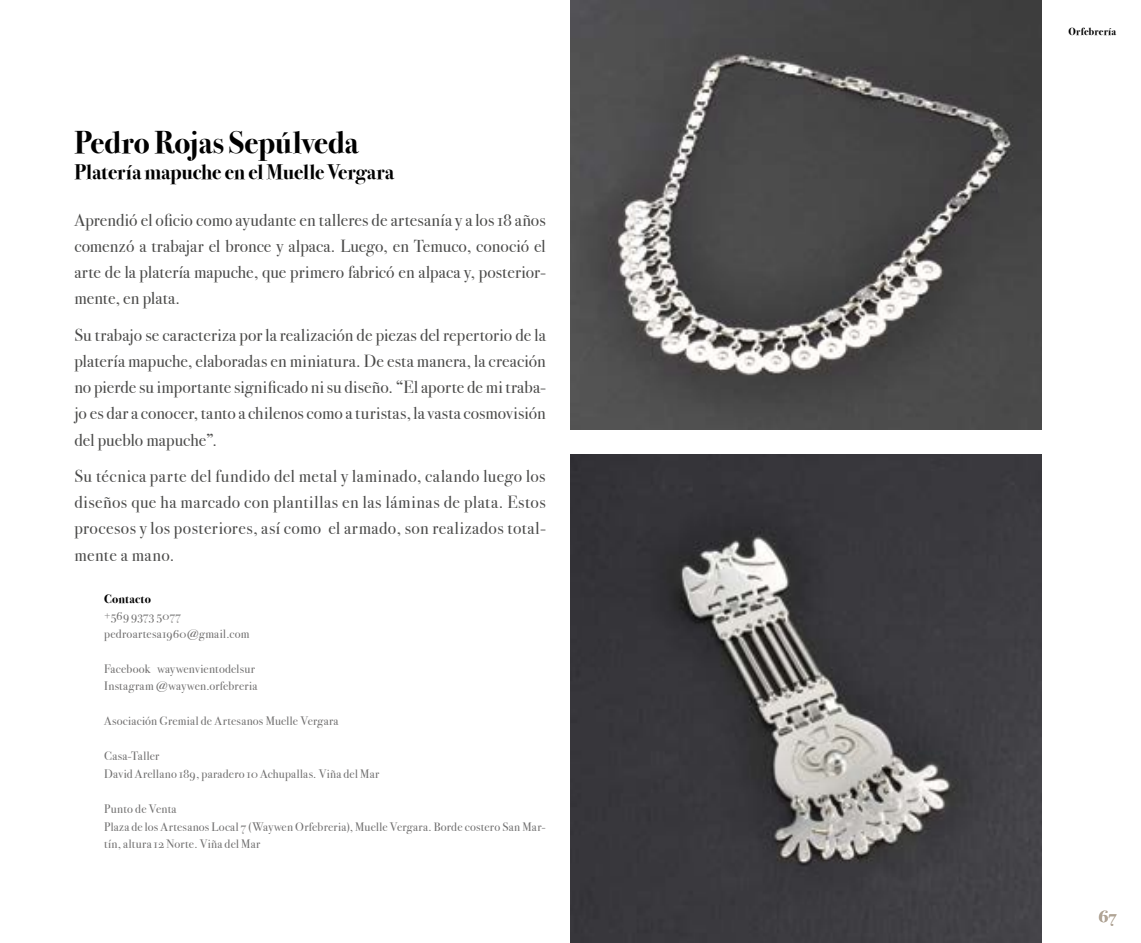
<style>
.page{position:relative;width:1141px;height:943px;background:#fff}
.page>*{position:absolute;margin:0;border:0;box-sizing:border-box;transform-origin:0 0}
.t1{font:700 31.5px "Bodoni Svty Two OSITCTT";color:#000}
.t2{font:700 21px "Bodoni Svty Two OSITCTT";letter-spacing:-.005em;color:#000}
.t3{font:17.5px/26.2px "Bodoni Svty Two OSITCTT";letter-spacing:.015em;color:#4a4a49;text-align:justify}
.t4{font:700 17.5px "Bodoni Svty Two OSITCTT";color:#b0a495}
.t5{font:12.25px/17.5px "Bodoni Svty Two OSITCTT";letter-spacing:.02em;color:#706f6f}
.t6{font:700 12.25px "Bodoni Svty Two OSITCTT";letter-spacing:.025em;color:#000}
.t7{font:700 10.5px "Bodoni Svty Two OSITCTT";letter-spacing:.02em;color:#000}
</style>
<div class="page">
<img style="left:570px;top:454px;width:472px;height:489px">
<img style="left:570px;top:0;width:472px;height:429px">
<h1 class="t1" style="left:74px;top:124px;width:286px">Pedro Rojas Sepúlveda</h1>
<p class="t2" style="left:74px;top:160px;width:321px">Platería mapuche en el Muelle Vergara</p>
<p class="t3" style="left:74px;top:206px;width:473px">Aprendió el oficio como ayudante en talleres de artesanía y a los 18 años comenzó a trabajar el bronce y alpaca. Luego, en Temuco, conoció el arte de la platería mapuche, que primero fabricó en alpaca y, posterior&shy;mente, en plata.</p>
<p class="t3" style="left:74px;top:321px;width:473px">Su trabajo se caracteriza por la realización de piezas del repertorio de la platería mapuche, elaboradas en miniatura. De esta manera, la creación no pierde su importante significado ni su diseño. “El aporte de mi traba&shy;jo es dar a conocer, tanto a chilenos como a turistas, la vasta cosmovisión del pueblo mapuche”.</p>
<p class="t3" style="left:74px;top:463px;width:473px">Su técnica parte del fundido del metal y laminado, calando luego los diseños que ha marcado con plantillas en las láminas de plata. Estos procesos y los posteriores, así como el armado, son realizados total&shy;mente a mano.</p>
<p class="t6" style="left:104px;top:591px;width:48px">Contacto</p>
<p class="t5" style="left:104px;top:607px;width:147px">+569 9373 5077 pedroartesa1960@gmail.com</p>
<p class="t5" style="left:104px;top:660px;width:155px">Facebook waywenvientodelsur<br>Instagram @waywen.orfebreria</p>
<p class="t5" style="left:104px;top:712px;width:236px">Asociación Gremial de Artesanos Muelle Vergara</p>
<p class="t5" style="left:104px;top:747px;width:277px">Casa-Taller<br>David Arellano 189, paradero 10 Achupallas. Viña del Mar</p>
<p class="t5" style="left:104px;top:800px;width:443px">Punto de Venta<br>Plaza de los Artesanos Local 7 (Waywen Orfebreria), Muelle Vergara. Borde costero San Mar&shy;tín, altura 12 Norte. Viña del Mar</p>
<p class="t7" style="left:1068px;top:25px;width:49px">Orfebrería</p>
<p class="t4" style="left:1099px;top:905px;width:19px">67</p>
</div>
